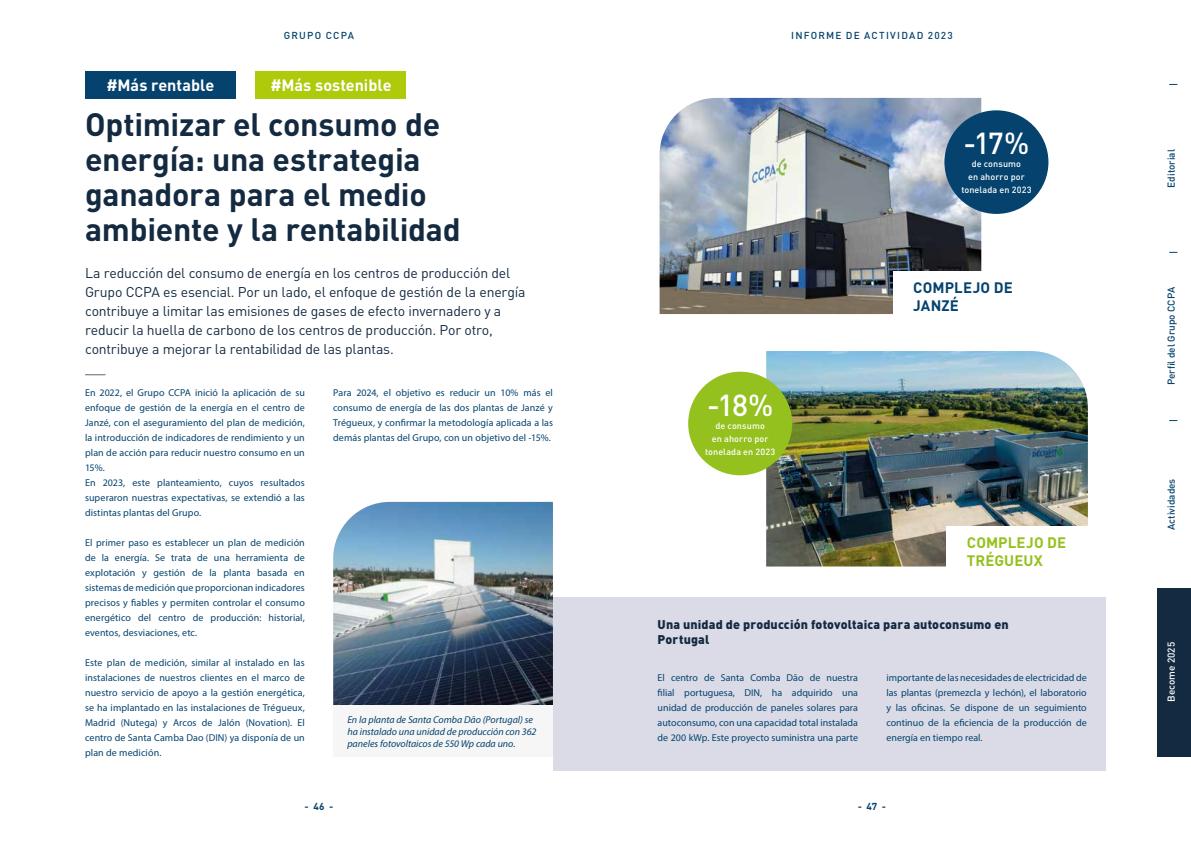
<style>
.page{position:relative;width:1191px;height:842px;background:#fff}
.page>*{position:absolute;margin:0;border:0;box-sizing:border-box;transform-origin:0 0}
.t1{font:700 32px/35px "DIN Pro";letter-spacing:-.01em;color:#142a41}
.t2{font:500 30px "DIN Pro";color:#fff}
.t3{font:700 16.2px "DIN Pro";color:#fff}
.t4{font:700 15px/18px "DIN Pro";letter-spacing:.01em;color:#95c11f}
.t5{font:700 15px/18px "DIN Pro";letter-spacing:.005em;color:#05436e}
.t6{font:14px/19px "DIN Pro";letter-spacing:-.015em;color:#142a41}
.t7{font:900 12.5px/15px "DIN Pro";letter-spacing:.01em;color:#142a41}
.t8{font:10px/15px "Myriad Pro";letter-spacing:.01em;color:#05436e;text-align:justify}
.t9{font:italic 10px/12px "Myriad Pro";color:#05436e}
.t10{font:500 10px "DIN Pro";color:#05436e}
.t11{font:500 10px "DIN Pro";letter-spacing:.115em;color:#05436e}
.t12{font:500 10px "DIN Pro";color:#fff}
.t13{font:700 10px "DIN Pro";color:#05436e}
.t14{font:500 9px/13px "DIN Pro";letter-spacing:.01em;color:#fff;text-align:center}
</style>
<div class="page">
<img style="left:333px;top:502px;width:220px;height:203px">
<div style="left:553px;top:597px;width:553px;height:174px;background:#dadbe6"></div>
<div style="left:85px;top:72px;width:151px;height:27px;background:#05436e"></div>
<svg style="left:85px;top:374px;width:21px;height:1px"></svg>
<div style="left:333px;top:706px;width:220px;height:51px;background:#f6f6f6"></div>
<div style="left:1157px;top:588px;width:34px;height:168px;background:#142a41"></div>
<div style="left:256px;top:72px;width:150px;height:27px;background:#afca0b"></div>
<img style="left:766px;top:351px;width:322px;height:215px">
<img style="left:659px;top:98px;width:322px;height:216px">
<div style="left:944px;top:110px;width:104px;height:104px;background:#05436e;border-radius:50%"></div>
<div style="left:688px;top:372px;width:104px;height:103px;background:#95c11f;border-radius:50%"></div>
<div style="left:893px;top:272px;width:145px;height:49px;background:#fff"></div>
<div style="left:946px;top:527px;width:160px;height:49px;background:#fff"></div>
<p class="t11" style="left:284px;top:28px;width:72px">GRUPO CCPA</p>
<p class="t11" style="left:791px;top:28px;width:163px">INFORME DE ACTIVIDAD 2023</p>
<h3 class="t3" style="left:106px;top:74px;width:109px">#Más rentable</h3>
<h3 class="t3" style="left:270px;top:74px;width:123px">#Más sostenible</h3>
<h1 class="t1" style="left:85px;top:105px;width:377px">Optimizar el consumo de energía: una estrategia ganadora para el medio ambiente y la rentabilidad</h1>
<h2 class="t2" style="left:963px;top:123px;width:67px">-17%</h2>
<p class="t14" style="left:961px;top:157px;width:72px">de consumo<br>en ahorro por tonelada en 2023</p>
<p class="t6" style="left:85px;top:262px;width:442px">La reducción del consumo de energía en los centros de producción del Grupo CCPA es esencial. Por un lado, el enfoque de gestión de la energía contribuye a limitar las emisiones de gases de efecto invernadero y a reducir la huella de carbono de los centros de producción. Por otro, contribuye a mejorar la rentabilidad de las plantas.</p>
<p class="t8" style="left:85px;top:385px;width:221px;text-align:left">En 2022, el Grupo CCPA inició la aplicación de su enfoque de gestión de la energía en el centro de Janzé, con el aseguramiento del plan de medición, la introducción de indicadores de rendimiento y un plan de acción para reducir nuestro consumo en un 15%.<br>En 2023, este planteamiento, cuyos resultados superaron nuestras expectativas, se extendió a las distintas plantas del Grupo.</p>
<p class="t8" style="left:85px;top:535px;width:221px">El primer paso es establecer un plan de medición de la energía. Se trata de una herramienta de explotación y gestión de la planta basada en sistemas de medición que proporcionan indicadores precisos y fiables y permiten controlar el consumo energético del centro de producción: historial, eventos, desviaciones, etc.</p>
<p class="t8" style="left:85px;top:655px;width:221px">Este plan de medición, similar al instalado en las instalaciones de nuestros clientes en el marco de nuestro servicio de apoyo a la gestión energética, se ha implantado en las instalaciones de Trégueux, Madrid (Nutega) y Arcos de Jalón (Novation). El centro de Santa Camba Dao (DIN) ya disponía de un plan de medición.</p>
<p class="t8" style="left:333px;top:385px;width:221px">Para 2024, el objetivo es reducir un 10% más el consumo de energía de las dos plantas de Janzé y Trégueux, y confirmar la metodología aplicada a las demás plantas del Grupo, con un objetivo del -15%.</p>
<p class="t9" style="left:347px;top:714px;width:190px">En la planta de Santa Comba Dão (Portugal) se ha instalado una unidad de producción con 362 paneles fotovoltaicos de 550 Wp cada uno.</p>
<h2 class="t2" style="left:707px;top:384px;width:68px">-18%</h2>
<p class="t14" style="left:705px;top:419px;width:72px">de consumo<br>en ahorro por tonelada en 2023</p>
<h3 class="t5" style="left:913px;top:278px;width:101px">COMPLEJO DE<br>JANZÉ</h3>
<h3 class="t4" style="left:966px;top:533px;width:101px">COMPLEJO DE<br>TRÉGUEUX</h3>
<p class="t7" style="left:657px;top:615px;width:353px">Una unidad de producción fotovoltaica para autoconsumo en<br>Portugal</p>
<p class="t8" style="left:657px;top:670px;width:202px">El centro de Santa Comba Dão de nuestra filial portuguesa, DIN, ha adquirido una unidad de producción de paneles solares para autoconsumo, con una capacidad total instalada de 200 kWp. Este proyecto suministra una parte</p>
<p class="t8" style="left:886px;top:670px;width:202px">importante de las necesidades de electricidad de las plantas (premezcla y lechón), el laboratorio y las oficinas. Se dispone de un seguimiento continuo de la eficiencia de la producción de energía en tiempo real.</p>
<p class="t13" style="left:304px;top:800px;width:30px">- 46 -</p>
<p class="t13" style="left:857px;top:800px;width:30px">- 47 -</p>
<p class="t10" style="left:1164px;top:188px;width:40px;rotate:-90deg">Editorial</p>
<p class="t10" style="left:1164px;top:385px;width:100px;rotate:-90deg">Perfil del Grupo CCPA</p>
<p class="t10" style="left:1164px;top:530px;width:53px;rotate:-90deg">Actividades</p>
<p class="t12" style="left:1164px;top:702px;width:61px;rotate:-90deg">Become 2025</p>
</div>
